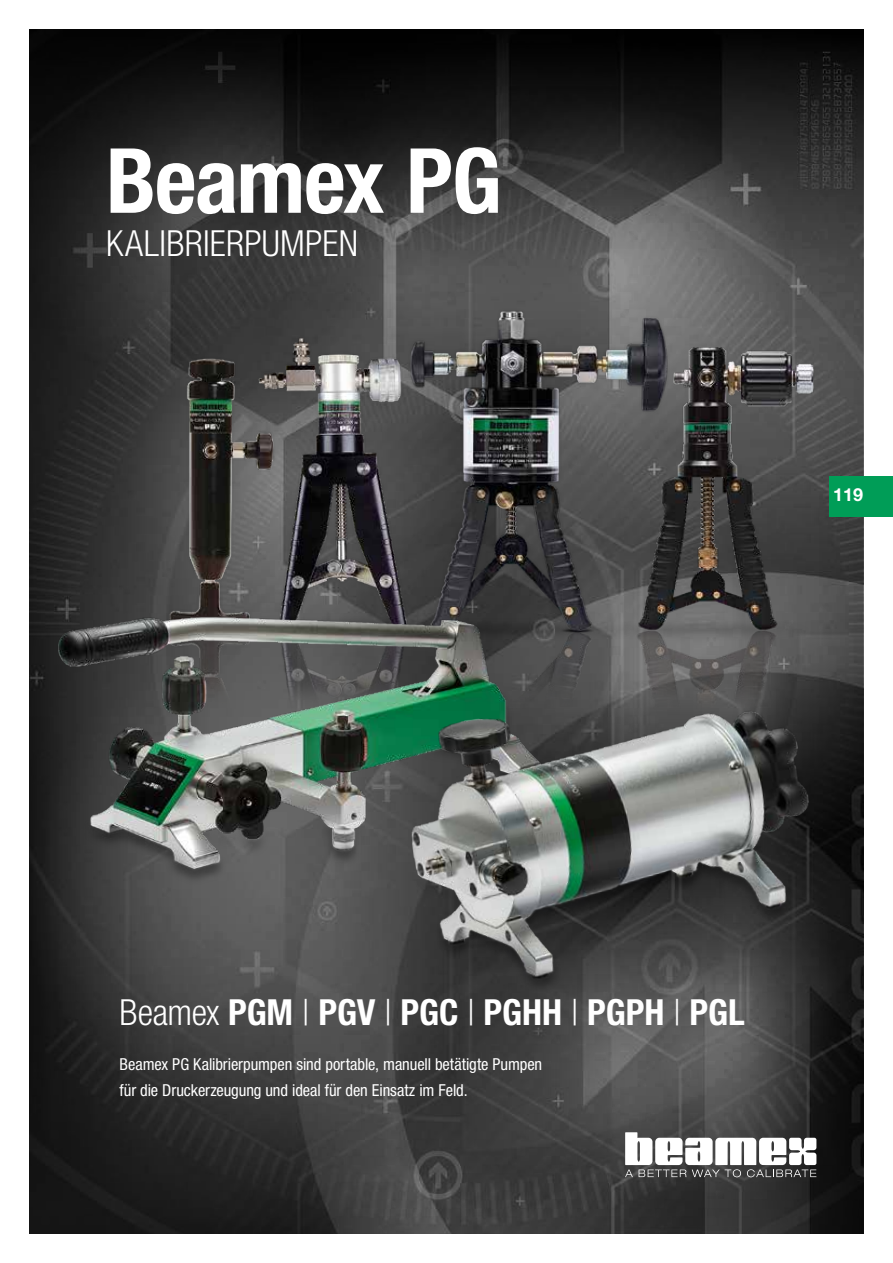
<style>
.page{position:relative;width:893px;height:1263px;background:#fff}
.page>*{position:absolute;margin:0;border:0;box-sizing:border-box;transform-origin:0 0}
.t1{font:700 condensed 90px "Helvetica Neue LT Pro";letter-spacing:-.015em;color:#fff}
.t2{font:700 condensed 36px "Helvetica Neue LT Pro";letter-spacing:-.005em;color:#fff}
.t3{font:300 condensed 36px "Helvetica Neue LT Pro";letter-spacing:.005em;color:#fff}
.t4{font:700 18px "Helvetica Neue LT Std";color:#fff}
.t5{font:condensed 16.5px/25.5px "Helvetica Neue LT Std";letter-spacing:-.005em;color:#fff}
.s1{font-weight:300}
</style>
<div class="page">
<img style="left:30px;top:30px;width:833px;height:1203px">
<svg style="left:625px;top:1132px;width:191px;height:45px"></svg>
<img style="left:139px;top:279px;width:733px;height:360px">
<img style="left:33px;top:581px;width:533px;height:324px">
<img style="left:377px;top:639px;width:487px;height:377px">
<div style="left:829px;top:476px;width:64px;height:40px;background:#009d57"></div>
<h1 class="t1" style="left:106px;top:126px;width:397px">Beamex PG</h1>
<h2 class="t3" style="left:106px;top:223px;width:253px">KALIBRIERPUMPEN</h2>
<p class="t4" style="left:833px;top:484px;width:31px">119</p>
<h2 class="t2" style="left:120px;top:990px;width:627px"><span class="s1">Beamex</span> PGM <span class="s1">|</span> PGV <span class="s1">|</span> PGC <span class="s1">|</span> PGHH <span class="s1">|</span> PGPH <span class="s1">|</span> PGL</h2>
<p class="t5" style="left:120px;top:1051px;width:424px">Beamex PG Kalibrierpumpen sind portable, manuell betätigte Pumpen für die Druckerzeugung und ideal für den Einsatz im Feld.</p>
</div>
